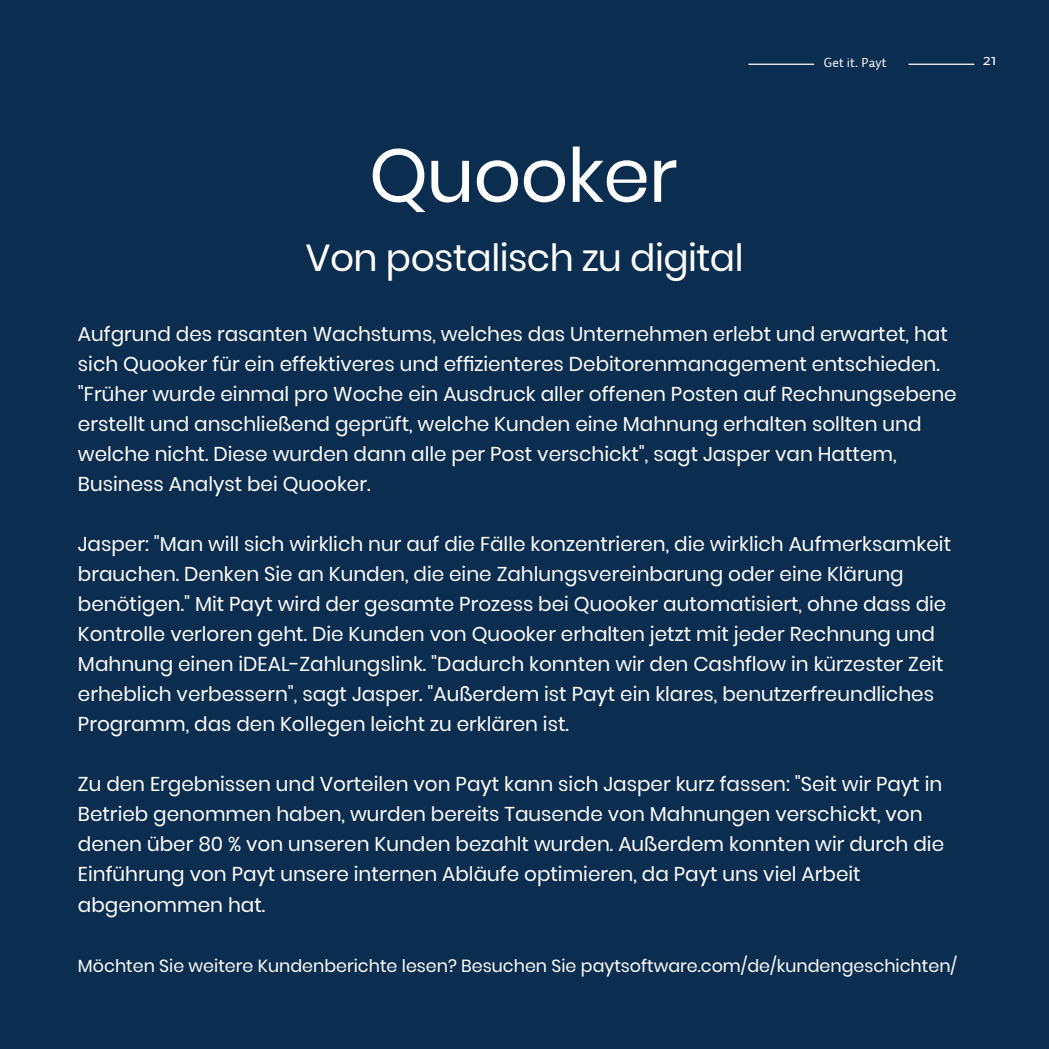
<style>
.page{position:relative;width:1049px;height:1049px;background:#0b2d4f}
.page>*{position:absolute;margin:0;border:0;box-sizing:border-box;transform-origin:0 0}
.t1{font:74.75px "font 000000002 ae 13394";letter-spacing:-.015em;color:#fff}
.t2{font:37.5px "font 000000002 ae 13394";letter-spacing:-.015em;color:#fff}
.t3{font:20px/30px "font 000000002 ae 13394";color:#fff}
.t4{font:17.5px "font 000000002 ae 13394";color:#fff}
.t5{font:13.5px "font 000000002 ae 13394";letter-spacing:.005em;color:#fff}
</style>
<div class="page">
<hr style="left:908px;top:64px;width:66px;height:1px;background:#fff">
<hr style="left:748px;top:64px;width:66px;height:1px;background:#fff">
<h1 class="t1" style="left:369px;top:123px;width:310px">Quooker</h1>
<h2 class="t2" style="left:305px;top:232px;width:440px">Von postalisch zu digital</h2>
<p class="t5" style="left:824px;top:57px;width:64px">Get it. Payt</p>
<p class="t4" style="left:983px;top:51px;width:15px">21</p>
<p class="t3" style="left:78px;top:319px;width:880px">Aufgrund des rasanten Wachstums, welches das Unternehmen erlebt und erwartet, hat sich Quooker für ein effektiveres und effizienteres Debitorenmanagement entschieden. "Früher wurde einmal pro Woche ein Ausdruck aller offenen Posten auf Rechnungsebene erstellt und anschließend geprüft, welche Kunden eine Mahnung erhalten sollten und welche nicht. Diese wurden dann alle per Post verschickt", sagt Jasper van Hattem, Business Analyst bei Quooker.</p>
<p class="t3" style="left:78px;top:529px;width:875px">Jasper: "Man will sich wirklich nur auf die Fälle konzentrieren, die wirklich Aufmerksamkeit brauchen. Denken Sie an Kunden, die eine Zahlungsvereinbarung oder eine Klärung benötigen." Mit Payt wird der gesamte Prozess bei Quooker automatisiert, ohne dass die Kontrolle verloren geht. Die Kunden von Quooker erhalten jetzt mit jeder Rechnung und Mahnung einen iDEAL-Zahlungslink. "Dadurch konnten wir den Cashflow in kürzester Zeit erheblich verbessern", sagt Jasper. "Außerdem ist Payt ein klares, benutzerfreundliches Programm, das den Kollegen leicht zu erklären ist.</p>
<p class="t3" style="left:78px;top:769px;width:868px">Zu den Ergebnissen und Vorteilen von Payt kann sich Jasper kurz fassen: "Seit wir Payt in Betrieb genommen haben, wurden bereits Tausende von Mahnungen verschickt, von denen über 80 % von unseren Kunden bezahlt wurden. Außerdem konnten wir durch die Einführung von Payt unsere internen Abläufe optimieren, da Payt uns viel Arbeit abgenommen hat.</p>
<p class="t4" style="left:78px;top:953px;width:881px">Möchten Sie weitere Kundenberichte lesen? Besuchen Sie paytsoftware.com/de/kundengeschichten/</p>
</div>
